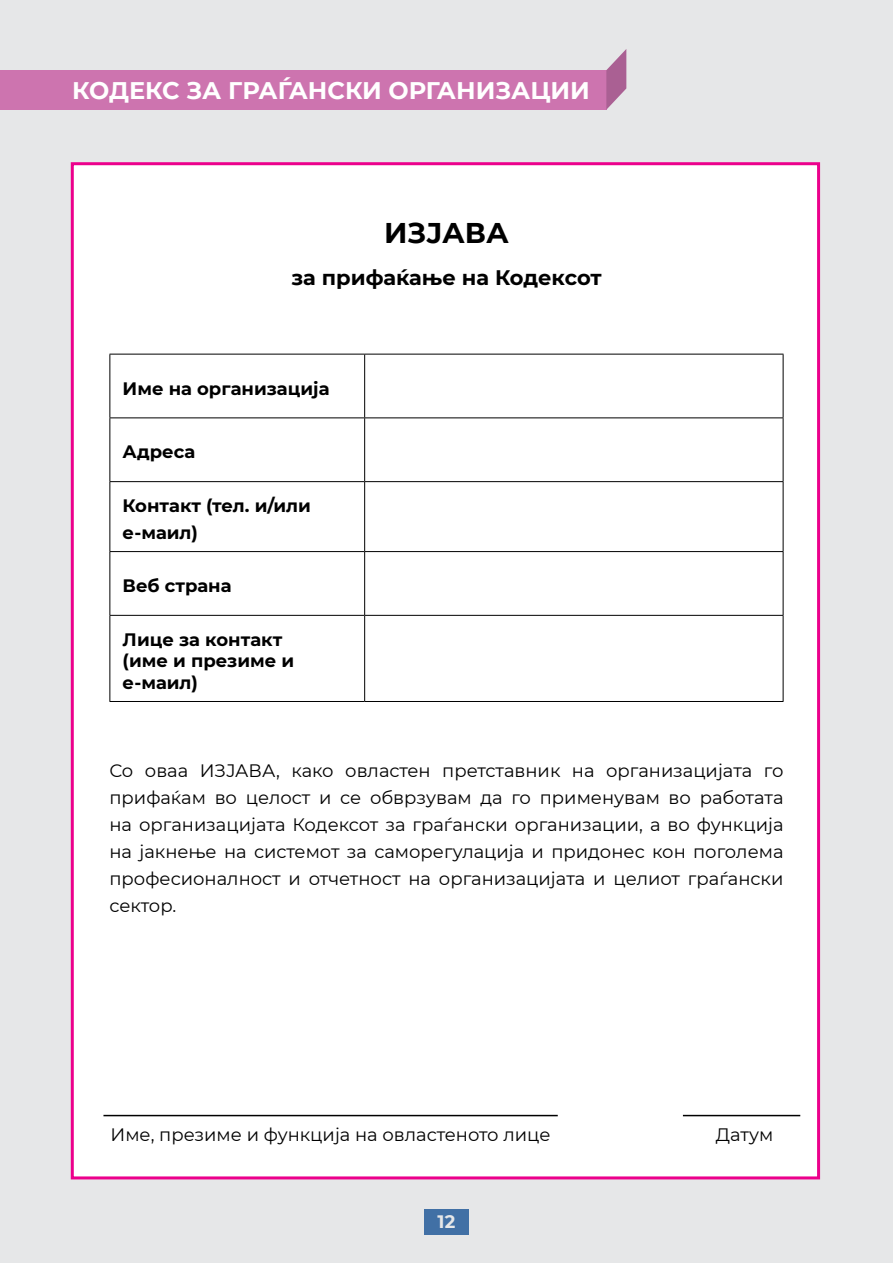
<style>
.page{position:relative;width:893px;height:1263px;background:#e6e7e8}
.page>*{position:absolute;margin:0;border:0;box-sizing:border-box;transform-origin:0 0}
.t1{font:700 28.5px "Montserrat";color:#000}
.t2{font:700 24px "Montserrat";color:#fff}
.t3{font:700 21px "Montserrat";color:#000}
.t4{font:18px/27px "Montserrat";color:#000;text-align:justify}
.t5{font:700 18px/21.6px "Montserrat";color:#000}
.t6{font:700 18px "Montserrat";color:#e6e7e8}
</style>
<div class="page">
<div style="left:424px;top:1209px;width:45px;height:25px;background:#4170a5"></div>
<div style="left:71px;top:162px;width:749px;height:1017px;background:#fff;border:3px solid #ec008c"></div>
<hr style="left:109px;top:354px;width:256px;height:1px;background:#000">
<hr style="left:365px;top:354px;width:418px;height:1px;background:#000">
<hr style="left:109px;top:417px;width:256px;height:1px;background:#000">
<hr style="left:365px;top:417px;width:418px;height:1px;background:#000">
<hr style="left:109px;top:481px;width:256px;height:1px;background:#000">
<hr style="left:365px;top:481px;width:418px;height:1px;background:#000">
<hr style="left:109px;top:551px;width:256px;height:1px;background:#000">
<hr style="left:365px;top:551px;width:418px;height:1px;background:#000">
<hr style="left:109px;top:615px;width:256px;height:1px;background:#000">
<hr style="left:365px;top:615px;width:418px;height:1px;background:#000">
<hr style="left:109px;top:701px;width:256px;height:1px;background:#000">
<hr style="left:365px;top:701px;width:418px;height:1px;background:#000">
<hr style="left:109px;top:354px;width:1px;height:63px;background:#000">
<hr style="left:109px;top:418px;width:1px;height:63px;background:#000">
<hr style="left:109px;top:482px;width:1px;height:69px;background:#000">
<hr style="left:109px;top:552px;width:1px;height:63px;background:#000">
<hr style="left:109px;top:616px;width:1px;height:85px;background:#000">
<hr style="left:364px;top:354px;width:1px;height:63px;background:#000">
<hr style="left:783px;top:354px;width:1px;height:63px;background:#000">
<hr style="left:364px;top:418px;width:1px;height:63px;background:#000">
<hr style="left:783px;top:418px;width:1px;height:63px;background:#000">
<hr style="left:364px;top:482px;width:1px;height:69px;background:#000">
<hr style="left:783px;top:482px;width:1px;height:69px;background:#000">
<hr style="left:364px;top:552px;width:1px;height:63px;background:#000">
<hr style="left:783px;top:552px;width:1px;height:63px;background:#000">
<hr style="left:364px;top:616px;width:1px;height:85px;background:#000">
<hr style="left:783px;top:616px;width:1px;height:85px;background:#000">
<hr style="left:103px;top:1115px;width:455px;height:1px;background:#000">
<hr style="left:683px;top:1115px;width:117px;height:1px;background:#000">
<div style="left:0;top:70px;width:606px;height:40px;background:#cd74af"></div>
<svg style="left:606px;top:49px;width:20px;height:61px"></svg>
<h2 class="t2" style="left:72px;top:73px;width:519px">КОДЕКС ЗА ГРАЃАНСКИ ОРГАНИЗАЦИИ</h2>
<h1 class="t1" style="left:384px;top:212px;width:126px">ИЗЈАВА</h1>
<p class="t3" style="left:291px;top:262px;width:312px">за прифаќање на Кодексот</p>
<p class="t5" style="left:123px;top:377px;width:208px">Име на организација</p>
<p class="t5" style="left:123px;top:440px;width:74px">Адреса</p>
<p class="t5" style="left:123px;top:491px;width:190px;line-height:27px">Контакт (тел. и/или е-маил)</p>
<p class="t5" style="left:123px;top:574px;width:111px">Веб страна</p>
<p class="t5" style="left:123px;top:627px;width:173px">Лице за контакт (име и презиме и е-маил)</p>
<p class="t4" style="left:109px;top:756px;width:675px">Со оваа ИЗЈАВА, како овластен претставник на организацијата го прифаќам во целост и се обврзувам да го применувам во работата на организацијата Кодексот за граѓански организации, а во функција на јакнење на системот за саморегулација и придонес кон поголема професионалност и отчетност на организацијата и целиот граѓански сектор.</p>
<p class="t4" style="left:111px;top:1121px;width:442px">Име, презиме и функција на овластеното лице</p>
<p class="t4" style="left:716px;top:1121px;width:59px">Датум</p>
<p class="t6" style="left:438px;top:1208px;width:19px">12</p>
</div>
